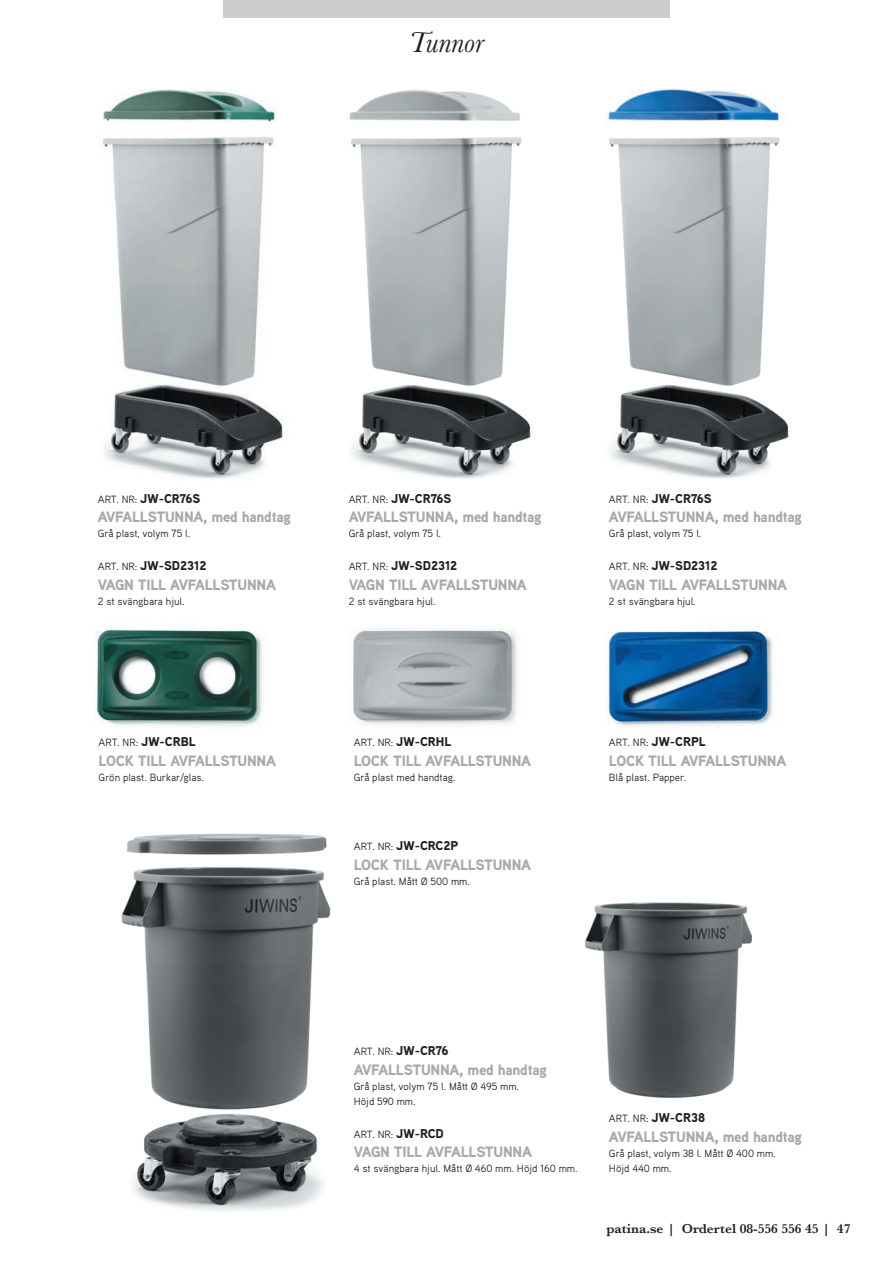
<style>
.page{position:relative;width:893px;height:1263px;background:#fff}
.page>*{position:absolute;margin:0;border:0;box-sizing:border-box;transform-origin:0 0}
.t1{font:italic 30px "Baskerville";color:#231f20}
.t2{font:900 15px "Aaux Pro OT";letter-spacing:-.02em;color:#a8a9ad}
.t3{font:600 13.5px "Baskerville";color:#231f20}
.t4{font:900 12.75px "Aaux Pro OT";color:#231f20}
.t5{font:10.5px/15px "Aaux Pro OT";color:#231f20}
.s1{font-weight:400;font-size:10.5px}
.s2{font-weight:900;font-size:12.75px}
</style>
<div class="page">
<div style="left:223px;top:0;width:447px;height:17px;background:#cecdcd"></div>
<img style="left:606px;top:630px;width:167px;height:96px">
<img style="left:353px;top:630px;width:165px;height:96px">
<img style="left:95px;top:629px;width:168px;height:98px">
<img style="left:121px;top:833px;width:210px;height:378px">
<img style="left:585px;top:902px;width:167px;height:197px">
<img style="left:102px;top:89px;width:181px;height:390px">
<img style="left:351px;top:137px;width:180px;height:342px">
<img style="left:609px;top:137px;width:180px;height:342px">
<img style="left:349px;top:90px;width:171px;height:31px">
<img style="left:605px;top:89px;width:178px;height:34px">
<h1 class="t1" style="left:409px;top:22px;width:77px">Tunnor</h1>
<p class="t4" style="left:98px;top:490px;width:104px"><span class="s1">ART. NR:</span> JW-CR76S</p>
<h2 class="t2" style="left:98px;top:507px;width:195px">AVFALLSTUNNA, med handtag</h2>
<p class="t5" style="left:98px;top:526px;width:94px">Grå plast, volym 75 l.</p>
<p class="t4" style="left:98px;top:557px;width:110px"><span class="s1">ART. NR:</span> JW-SD2312</p>
<h2 class="t2" style="left:98px;top:575px;width:180px">VAGN TILL AVFALLSTUNNA</h2>
<p class="t5" style="left:98px;top:593px;width:88px">2 st svängbara hjul.</p>
<p class="t5" style="left:99px;top:734px;width:99px">ART. NR: <span class="s2">JW-CRBL</span></p>
<h2 class="t2" style="left:99px;top:751px;width:179px">LOCK TILL AVFALLSTUNNA</h2>
<p class="t5" style="left:99px;top:769px;width:107px">Grön plast. Burkar/glas.</p>
<p class="t4" style="left:349px;top:490px;width:104px"><span class="s1">ART. NR:</span> JW-CR76S</p>
<h2 class="t2" style="left:349px;top:507px;width:195px">AVFALLSTUNNA, med handtag</h2>
<p class="t5" style="left:349px;top:526px;width:94px">Grå plast, volym 75 l.</p>
<p class="t4" style="left:349px;top:557px;width:110px"><span class="s1">ART. NR:</span> JW-SD2312</p>
<h2 class="t2" style="left:349px;top:575px;width:180px">VAGN TILL AVFALLSTUNNA</h2>
<p class="t5" style="left:349px;top:593px;width:88px">2 st svängbara hjul.</p>
<p class="t5" style="left:354px;top:734px;width:99px">ART. NR: <span class="s2">JW-CRHL</span></p>
<h2 class="t2" style="left:354px;top:751px;width:179px">LOCK TILL AVFALLSTUNNA</h2>
<p class="t5" style="left:354px;top:769px;width:103px">Grå plast med handtag.</p>
<p class="t4" style="left:354px;top:837px;width:106px"><span class="s1">ART. NR:</span> JW-CRC2P</p>
<h2 class="t2" style="left:354px;top:855px;width:179px">LOCK TILL AVFALLSTUNNA</h2>
<p class="t5" style="left:354px;top:873px;width:118px">Grå plast. Mått Ø 500 mm.</p>
<p class="t4" style="left:609px;top:490px;width:104px"><span class="s1">ART. NR:</span> JW-CR76S</p>
<h2 class="t2" style="left:609px;top:507px;width:195px">AVFALLSTUNNA, med handtag</h2>
<p class="t5" style="left:609px;top:526px;width:94px">Grå plast, volym 75 l.</p>
<p class="t4" style="left:609px;top:557px;width:110px"><span class="s1">ART. NR:</span> JW-SD2312</p>
<h2 class="t2" style="left:609px;top:575px;width:180px">VAGN TILL AVFALLSTUNNA</h2>
<p class="t5" style="left:609px;top:593px;width:88px">2 st svängbara hjul.</p>
<p class="t5" style="left:609px;top:734px;width:99px">ART. NR: <span class="s2">JW-CRPL</span></p>
<h2 class="t2" style="left:609px;top:751px;width:179px">LOCK TILL AVFALLSTUNNA</h2>
<p class="t5" style="left:609px;top:769px;width:79px">Blå plast. Papper.</p>
<p class="t5" style="left:354px;top:1044px;width:96px">ART. NR: <span class="s2">JW-CR76</span></p>
<h2 class="t2" style="left:354px;top:1060px;width:195px">AVFALLSTUNNA, med handtag</h2>
<p class="t5" style="left:354px;top:1078px;width:167px">Grå plast, volym 75 l. Mått Ø 495 mm.<br>Höjd 590 mm.</p>
<p class="t5" style="left:354px;top:1126px;width:92px">ART. NR: <span class="s2">JW-RCD</span></p>
<h2 class="t2" style="left:354px;top:1142px;width:180px">VAGN TILL AVFALLSTUNNA</h2>
<p class="t5" style="left:354px;top:1160px;width:225px">4 st svängbara hjul. Mått Ø 460 mm. Höjd 160 mm.</p>
<p class="t5" style="left:609px;top:1111px;width:98px">ART. NR: <span class="s2">JW-CR38</span></p>
<h2 class="t2" style="left:609px;top:1127px;width:195px">AVFALLSTUNNA, med handtag</h2>
<p class="t5" style="left:609px;top:1145px;width:168px">Grå plast, volym 38 l. Mått Ø 400 mm.<br>Höjd 440 mm.</p>
<p class="t3" style="left:606px;top:1219px;width:246px">patina.se | Ordertel 08-556 556 45 | 47</p>
</div>
